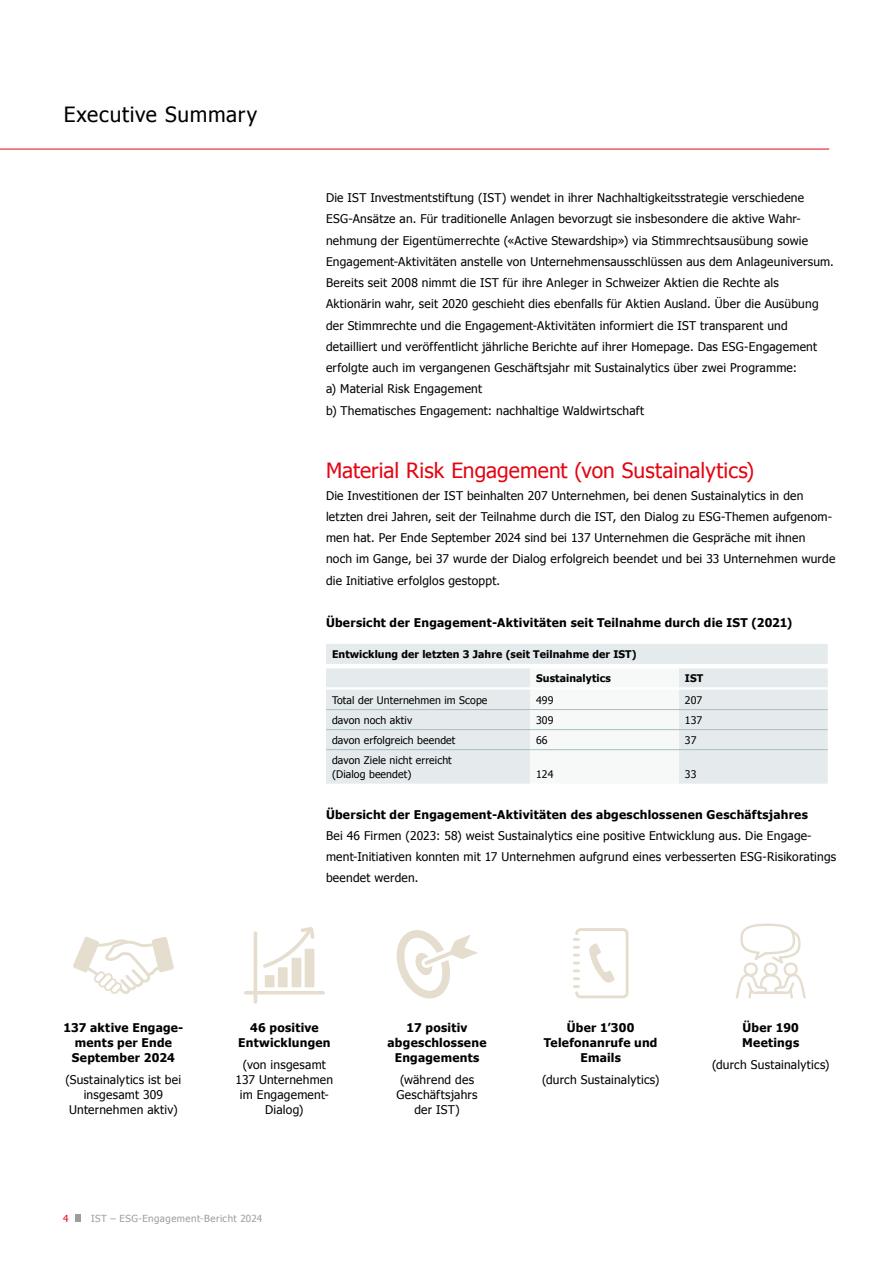
<style>
.page{position:relative;width:893px;height:1263px;background:#fff}
.page>*{position:absolute;margin:0;border:0;box-sizing:border-box;transform-origin:0 0}
.t1{font:21px "Tahoma";color:#e30613}
.t2{font:21px "Tahoma";letter-spacing:.03em;color:#000}
.t3{font:12px/21.3px "Tahoma";letter-spacing:.02em;color:#000}
.t4{font:700 12px/15px "Tahoma";letter-spacing:.02em;color:#000;text-align:center}
.t5{font:10.5px/13.5px "Tahoma";letter-spacing:.01em;color:#000}
.t6{font:700 10.5px "Tahoma";letter-spacing:.01em;color:#000}
.t7{font:9.75px "Tahoma";letter-spacing:.045em;color:#9d9d9c}
.t8{font:9.75px "Tahoma";color:#e30613}
</style>
<div class="page">
<div style="left:75px;top:1214px;width:6px;height:7px;background:#9d9d9c"></div>
<hr style="left:0;top:149px;width:829px;height:1px;background:#e30613">
<div style="left:326px;top:644px;width:502px;height:140px;background:#e5ebed"></div>
<svg style="left:530px;top:668px;width:149px;height:116px"></svg>
<hr style="left:326px;top:749px;width:204px;height:1px;background:#a8bec2">
<hr style="left:530px;top:749px;width:149px;height:1px;background:#a8bec2">
<hr style="left:679px;top:749px;width:149px;height:1px;background:#a8bec2">
<hr style="left:326px;top:729px;width:204px;height:1px;background:#a8bec2">
<hr style="left:530px;top:729px;width:149px;height:1px;background:#a8bec2">
<hr style="left:679px;top:729px;width:149px;height:1px;background:#a8bec2">
<hr style="left:326px;top:709px;width:204px;height:1px;background:#a8bec2">
<hr style="left:530px;top:709px;width:149px;height:1px;background:#a8bec2">
<hr style="left:679px;top:709px;width:149px;height:1px;background:#a8bec2">
<hr style="left:326px;top:687px;width:204px;height:2px;background:#fff">
<hr style="left:530px;top:687px;width:149px;height:2px;background:#fff">
<hr style="left:679px;top:687px;width:149px;height:2px;background:#fff">
<svg style="left:73px;top:937px;width:101px;height:57px"></svg>
<svg style="left:735px;top:923px;width:71px;height:76px"></svg>
<svg style="left:397px;top:930px;width:80px;height:68px"></svg>
<svg style="left:244px;top:927px;width:81px;height:77px"></svg>
<svg style="left:573px;top:928px;width:55px;height:70px"></svg>
<h1 class="t2" style="left:64px;top:101px;width:195px">Executive Summary</h1>
<p class="t3" style="left:326px;top:186px;width:509px">Die IST Investmentstiftung (IST) wendet in ihrer Nachhaltigkeitsstrategie verschiedene ESG-Ansätze an. Für traditionelle Anlagen bevorzugt sie insbesondere die aktive Wahr&shy;nehmung der Eigentümerrechte («Active Stewardship») via Stimmrechtsausübung sowie Engagement-Aktivitäten anstelle von Unternehmensausschlüssen aus dem Anlageuniversum.<br>Bereits seit 2008 nimmt die IST für ihre Anleger in Schweizer Aktien die Rechte als Aktionärin wahr, seit 2020 geschieht dies ebenfalls für Aktien Ausland. Über die Ausübung der Stimmrechte und die Engagement-Aktivitäten informiert die IST transparent und detailliert und veröffentlicht jährliche Berichte auf ihrer Homepage. Das ESG-Engagement erfolgte auch im vergangenen Geschäftsjahr mit Sustainalytics über zwei Programme:<br>a) Material Risk Engagement<br>b) Thematisches Engagement: nachhaltige Waldwirtschaft</p>
<h1 class="t1" style="left:326px;top:457px;width:430px">Material Risk Engagement (von Sustainalytics)</h1>
<p class="t3" style="left:326px;top:484px;width:511px">Die Investitionen der IST beinhalten 207 Unternehmen, bei denen Sustainalytics in den letzten drei Jahren, seit der Teilnahme durch die IST, den Dialog zu ESG-Themen aufgenom&shy;men hat. Per Ende September 2024 sind bei 137 Unternehmen die Gespräche mit ihnen<br>noch im Gange, bei 37 wurde der Dialog erfolgreich beendet und bei 33 Unternehmen wurde die Initiative erfolglos gestoppt.</p>
<p class="t4" style="left:326px;top:615px;width:468px">Übersicht der Engagement-Aktivitäten seit Teilnahme durch die IST (2021)</p>
<p class="t6" style="left:332px;top:647px;width:306px">Entwicklung der letzten 3 Jahre (seit Teilnahme der IST)</p>
<p class="t6" style="left:536px;top:671px;width:76px">Sustainalytics</p>
<p class="t6" style="left:685px;top:671px;width:20px">IST</p>
<p class="t5" style="left:332px;top:692px;width:157px">Total der Unternehmen im Scope</p>
<p class="t5" style="left:536px;top:692px;width:19px">499</p>
<p class="t5" style="left:685px;top:692px;width:19px">207</p>
<p class="t5" style="left:332px;top:712px;width:82px">davon noch aktiv</p>
<p class="t5" style="left:536px;top:712px;width:19px">309</p>
<p class="t5" style="left:685px;top:712px;width:19px">137</p>
<p class="t5" style="left:332px;top:733px;width:125px">davon erfolgreich beendet</p>
<p class="t5" style="left:536px;top:733px;width:13px">66</p>
<p class="t5" style="left:685px;top:733px;width:13px">37</p>
<p class="t5" style="left:332px;top:753px;width:121px">davon Ziele nicht erreicht (Dialog beendet)</p>
<p class="t5" style="left:536px;top:767px;width:19px">124</p>
<p class="t5" style="left:685px;top:767px;width:13px">33</p>
<p class="t4" style="left:326px;top:806px;width:483px">Übersicht der Engagement-Aktivitäten des abgeschlossenen Geschäftsjahres</p>
<p class="t3" style="left:326px;top:824px;width:512px">Bei 46 Firmen (2023: 58) weist Sustainalytics eine positive Entwicklung aus. Die Engage&shy;ment-Initiativen konnten mit 17 Unternehmen aufgrund eines verbesserten ESG-Risikoratings beendet werden.</p>
<p class="t4" style="left:63px;top:1019px;width:121px">137 aktive Engage&shy;ments per Ende<br>September 2024</p>
<p class="t3" style="left:66px;top:1072px;width:117px;line-height:15px;text-align:center">(Sustainalytics ist bei insgesamt 309<br>Unternehmen aktiv)</p>
<p class="t4" style="left:238px;top:1019px;width:94px">46 positive<br>Entwicklungen</p>
<p class="t3" style="left:236px;top:1057px;width:99px;line-height:15px;text-align:center">(von insgesamt<br>137 Unternehmen im Engagement-<br>Dialog)</p>
<p class="t8" style="left:63px;top:1211px;width:7px">4</p>
<p class="t7" style="left:91px;top:1211px;width:173px">IST – ESG-Engagement-Bericht 2024</p>
<p class="t4" style="left:388px;top:1019px;width:100px">17 positiv abgeschlossene<br>Engagements</p>
<p class="t3" style="left:396px;top:1072px;width:83px;line-height:15px;text-align:center">(während des<br>Geschäftsjahrs der IST)</p>
<p class="t4" style="left:544px;top:1019px;width:115px">Über 1’300<br>Telefonanrufe und<br>Emails</p>
<p class="t3" style="left:542px;top:1069px;width:119px">(durch Sustainalytics)</p>
<p class="t4" style="left:742px;top:1019px;width:59px;text-align:left">Über 190<br>Meetings</p>
<p class="t3" style="left:712px;top:1054px;width:119px">(durch Sustainalytics)</p>
</div>
